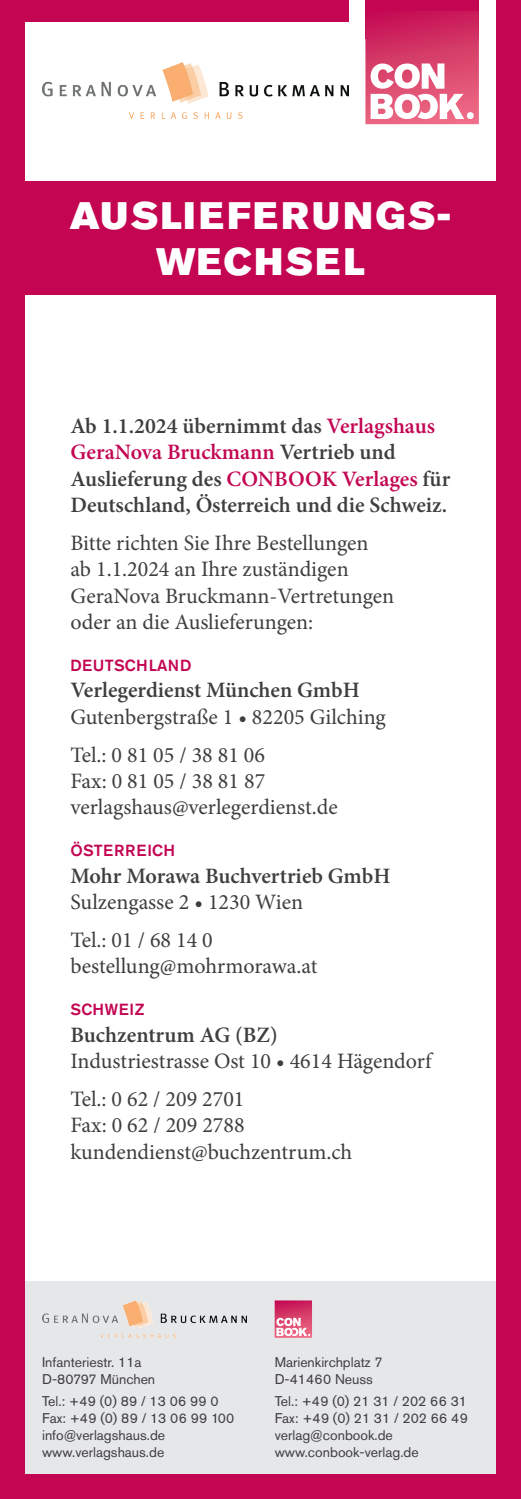
<style>
.page{position:relative;width:521px;height:1499px;background:#fff}
.page>*{position:absolute;margin:0;border:0;box-sizing:border-box;transform-origin:0 0}
.t1{font:38px/45.6px "Akzidenz Grotesk Std Super";letter-spacing:.065em;color:#fff;text-align:center}
.t2{font:22px/26.4px "Minion Pro";color:#3e3e3f}
.t3{font:600 22px/26.4px "Minion Pro";color:#3e3e3f}
.t4{font:500 16px "Akzidenz Grotesk Std";letter-spacing:.015em;color:#c30552}
.t5{font:14px/16.8px "Akzidenz Grotesk Std";color:#3e3e3f}
.s1{color:#c30552}
</style>
<div class="page">
<div style="left:365px;top:0;width:114px;height:39px;background:#c30552"></div>
<div style="left:14px;top:1281px;width:493px;height:204px;background:#e6e7e9"></div>
<div style="left:0;top:1473px;width:521px;height:26px;background:#c30552"></div>
<div style="left:0;top:0;width:25px;height:1499px;background:#c30552"></div>
<div style="left:496px;top:0;width:25px;height:1499px;background:#c30552"></div>
<div style="left:14px;top:181px;width:493px;height:113px;background:#c30552"></div>
<img style="left:42px;top:1300px;width:204px;height:37px">
<svg style="left:365px;top:11px;width:114px;height:113px"></svg>
<div style="left:467px;top:112px;width:6px;height:7px;background:#fff;border-radius:50%"></div>
<div style="left:0;top:0;width:348px;height:22px;background:#c30552"></div>
<img style="left:42px;top:63px;width:306px;height:56px">
<svg style="left:275px;top:1300px;width:37px;height:37px"></svg>
<h1 class="t1" style="left:70px;top:193px;width:383px">AUSLIEFERUNGS-<br>WECHSEL</h1>
<p class="t3" style="left:70px;top:412px;width:381px">Ab 1.1.2024 übernimmt das <span class="s1">Verlagshaus GeraNova Bruckmann</span> Vertrieb und Auslieferung des <span class="s1">CONBOOK Verlages</span> für Deutschland, Österreich und die Schweiz.</p>
<p class="t2" style="left:70px;top:530px;width:325px">Bitte richten Sie Ihre Bestellungen ab 1.1.2024 an Ihre zuständigen GeraNova Bruckmann-Vertretungen oder an die Auslieferungen:</p>
<p class="t4" style="left:70px;top:655px;width:121px">DEUTSCHLAND</p>
<p class="t3" style="left:70px;top:677px;width:291px">Verlegerdienst München GmbH</p>
<p class="t2" style="left:70px;top:698px;width:317px;line-height:37.8px">Gutenbergstraße 1 • 82205 Gilching<br>Tel.: 0 81 05 / 38 81 06</p>
<p class="t2" style="left:70px;top:768px;width:269px">Fax: 0 81 05 / 38 81 87 verlagshaus@verlegerdienst.de</p>
<p class="t4" style="left:70px;top:841px;width:106px">ÖSTERREICH</p>
<p class="t3" style="left:70px;top:862px;width:321px">Mohr Morawa Buchvertrieb GmbH</p>
<p class="t2" style="left:70px;top:883px;width:234px;line-height:37.8px">Sulzengasse 2 • 1230 Wien<br>Tel.: 01 / 68 14 0</p>
<p class="t2" style="left:70px;top:953px;width:248px">bestellung@mohrmorawa.at</p>
<p class="t4" style="left:70px;top:999px;width:76px">SCHWEIZ</p>
<p class="t3" style="left:70px;top:1021px;width:209px">Buchzentrum AG (BZ)</p>
<p class="t2" style="left:70px;top:1042px;width:363px;line-height:37.8px">Industriestrasse Ost 10 • 4614 Hägendorf<br>Tel.: 0 62 / 209 2701</p>
<p class="t2" style="left:70px;top:1112px;width:283px">Fax: 0 62 / 209 2788 kundendienst@buchzentrum.ch</p>
<p class="t5" style="left:42px;top:1353px;width:115px">Infanteriestr. 11a<br>D-80797 München</p>
<p class="t5" style="left:42px;top:1393px;width:193px">Tel.: +49 (0) 89 / 13 06 99 0<br>Fax: +49 (0) 89 / 13 06 99 100 info@verlagshaus.de www.verlagshaus.de</p>
<p class="t5" style="left:275px;top:1353px;width:109px">Marienkirchplatz 7<br>D-41460 Neuss</p>
<p class="t5" style="left:275px;top:1393px;width:195px">Tel.: +49 (0) 21 31 / 202 66 31<br>Fax: +49 (0) 21 31 / 202 66 49 verlag@conbook.de www.conbook-verlag.de</p>
</div>
